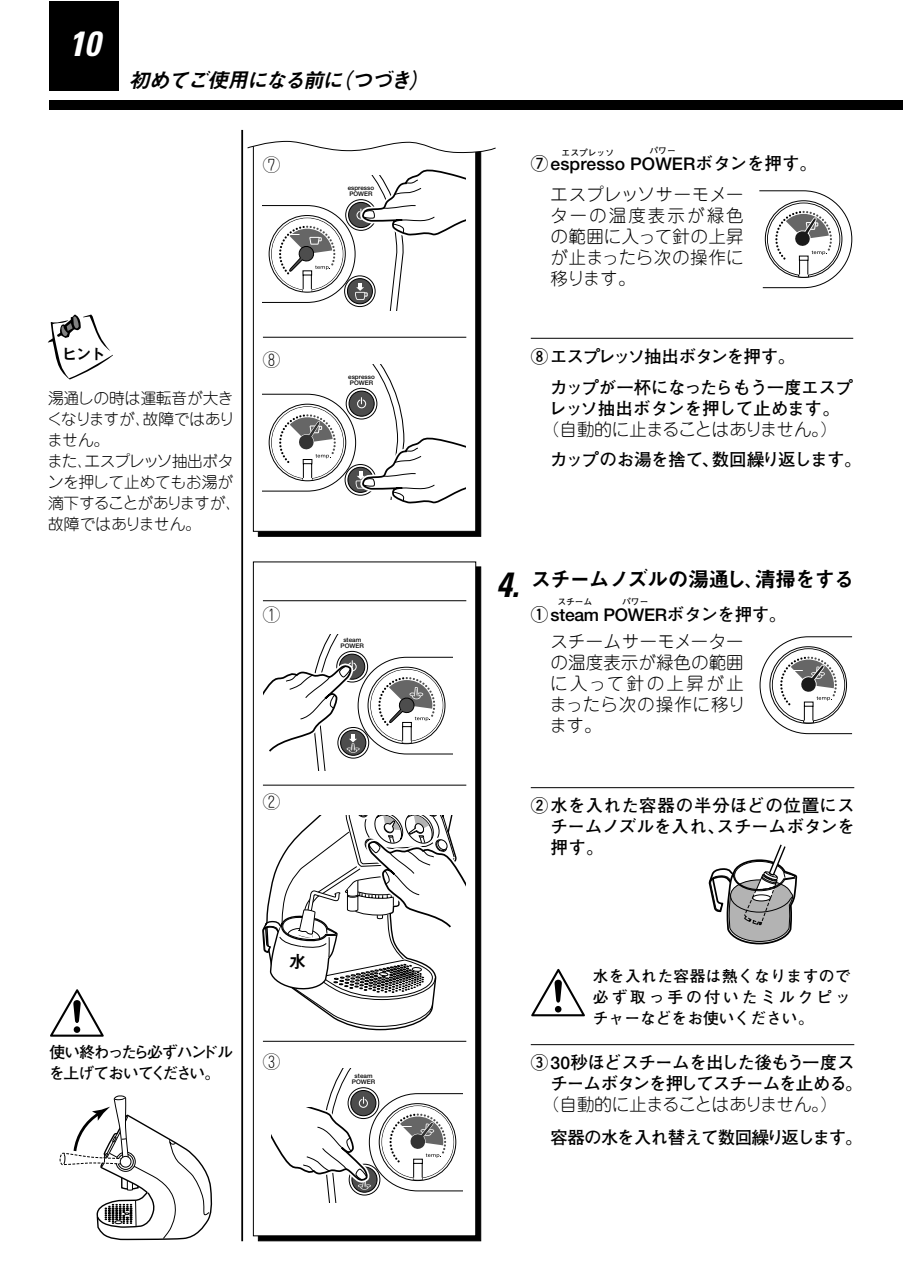
<style>
.page{position:relative;width:903px;height:1276px;background:#fff}
.page>*{position:absolute;margin:0;border:0;box-sizing:border-box;transform-origin:0 0}
.t1{font:italic 700 condensed 35px "Univers";color:#fff}
.t2{font:italic 700 condensed 35px "Univers";color:#000}
.t3{font:21px "Midashi Go MB31";letter-spacing:-.06em;color:#000}
.t4{font:italic 21px "Midashi Go MB31";color:#000}
.t5{font:300 17.5px/21px "Jun 101";letter-spacing:.005em;color:#000;text-align:justify}
.t6{font:700 17.5px/21px "Futo Go B101";letter-spacing:-.02em;color:#000;text-align:justify}
.t7{font:700 17.5px/21px "Futo Go B101";letter-spacing:-.05em;color:#000}
.t8{font:300 17.5px "Jun 101";letter-spacing:-.04em;color:#000}
.t9{font:700 17.5px "Futo Go B101";letter-spacing:.005em;color:#000}
.t10{font:700 17.5px "Futo Go B101";letter-spacing:-.04em;color:#000}
.t11{font:17.5px "Midashi Go MB31";color:#000}
.t12{font:300 15.75px/21px "Jun 101";letter-spacing:-.025em;color:#000}
.t13{font:700 15.75px/21px "Futo Go B101";color:#000;text-align:justify}
.t14{font:700 15.75px/21px "Futo Go B101";letter-spacing:-.075em;color:#000}
.t15{font:15.75px "Midashi Go MB31";color:#000}
.t16{font:700 8.75px "Futo Go B101";color:#000}
.t17{font:700 6.3px/6px "Futo Go B101";color:#000;text-align:center}
</style>
<div class="page">
<div style="left:50px;top:100px;width:853px;height:10px;background:#000"></div>
<div style="left:50px;top:1px;width:69px;height:89px;background:#000"></div>
<div style="left:258px;top:140px;width:223px;height:397px;background:#000;border:1px solid #000"></div>
<div style="left:253px;top:135px;width:223px;height:397px;background:#fff;border:1px solid #000"></div>
<div style="left:258px;top:566px;width:223px;height:675px;background:#000;border:1px solid #000"></div>
<div style="left:253px;top:561px;width:223px;height:675px;background:#fff;border:1px solid #000"></div>
<hr style="left:241px;top:130px;width:2px;height:1111px;background:#000">
<hr style="left:531px;top:787px;width:323px;height:1px;background:#000">
<svg style="left:531px;top:969px;width:54px;height:47px"></svg>
<hr style="left:263px;top:785px;width:203px;height:1px;background:#000">
<hr style="left:263px;top:1041px;width:203px;height:1px;background:#000">
<hr style="left:531px;top:1044px;width:323px;height:1px;background:#000">
<svg style="left:262px;top:815px;width:203px;height:216px"></svg>
<svg style="left:247px;top:135px;width:249px;height:19px"></svg>
<hr style="left:531px;top:338px;width:322px;height:1px;background:#000">
<hr style="left:263px;top:337px;width:203px;height:1px;background:#000">
<svg style="left:262px;top:169px;width:204px;height:142px"></svg>
<svg style="left:262px;top:364px;width:204px;height:140px"></svg>
<svg style="left:48px;top:314px;width:65px;height:65px"></svg>
<svg style="left:271px;top:1068px;width:192px;height:134px"></svg>
<svg style="left:59px;top:1095px;width:154px;height:146px"></svg>
<svg style="left:50px;top:989px;width:54px;height:48px"></svg>
<svg style="left:708px;top:844px;width:90px;height:101px"></svg>
<svg style="left:264px;top:634px;width:189px;height:137px"></svg>
<hr style="left:263px;top:600px;width:203px;height:1px;background:#000">
<svg style="left:759px;top:190px;width:93px;height:98px"></svg>
<svg style="left:760px;top:636px;width:93px;height:98px"></svg>
<h1 class="t1" style="left:69px;top:31px;width:40px">10</h1>
<p class="t4" style="left:129px;top:72px;width:307px">初めてご使用になる前に（つづき）</p>
<p class="t5" style="left:263px;top:156px;width:19px">⑦</p>
<p class="t17" style="left:348px;top:185px;width:28px;text-align:left">espresso<br>POWER</p>
<p class="t15" style="left:62px;top:348px;width:46px">ヒント</p>
<p class="t5" style="left:263px;top:351px;width:19px">⑧</p>
<p class="t12" style="left:47px;top:390px;width:193px">湯通しの時は運転音が大きくなりますが、故障ではありません。<br>また、エスプレッソ抽出ボタンを押して止めてもお湯が滴下することがありますが、故障ではありません。</p>
<p class="t5" style="left:263px;top:606px;width:19px">①</p>
<p class="t17" style="left:348px;top:374px;width:28px;text-align:left">espresso<br>POWER</p>
<p class="t17" style="left:341px;top:637px;width:25px">steam<br>POWER</p>
<p class="t5" style="left:263px;top:793px;width:19px">②</p>
<p class="t14" style="left:49px;top:1043px;width:186px">使い終わったら必ずハンドルを上げておいてください。</p>
<p class="t11" style="left:289px;top:955px;width:19px">水</p>
<p class="t5" style="left:263px;top:1053px;width:19px">③</p>
<p class="t17" style="left:352px;top:1073px;width:25px">steam<br>POWER</p>
<p class="t16" style="left:562px;top:149px;width:54px">エスプレッソ</p>
<p class="t16" style="left:650px;top:148px;width:28px">パワー</p>
<p class="t5" style="left:551px;top:187px;width:195px">エスプレッソサーモメーターの温度表示が緑色の範囲に入って針の上昇が止まったら次の操作に移ります。</p>
<p class="t9" style="left:531px;top:157px;width:287px">⑦ espresso POWERボタンを押す。</p>
<p class="t7" style="left:550px;top:342px;width:304px;line-height:31px;text-indent:-20px">⑧ エスプレッソ抽出ボタンを押す。<br>カップが一杯になったらもう一度エスプ</p>
<p class="t6" style="left:549px;top:399px;width:291px">レッソ抽出ボタンを押して止めます。</p>
<p class="t8" style="left:542px;top:422px;width:297px">（自動的に止まることはありません。）</p>
<p class="t6" style="left:550px;top:451px;width:312px">カップのお湯を捨て、数回繰り返します。</p>
<h1 class="t2" style="left:496px;top:571px;width:32px">4.</h1>
<p class="t3" style="left:530px;top:571px;width:326px">スチームノズルの湯通し、清掃をする</p>
<p class="t6" style="left:531px;top:606px;width:256px">① steam POWERボタンを押す。</p>
<p class="t16" style="left:557px;top:598px;width:37px">スチーム</p>
<p class="t16" style="left:622px;top:598px;width:28px">パワー</p>
<p class="t5" style="left:550px;top:633px;width:197px">スチームサーモメーターの温度表示が緑色の範囲に入って針の上昇が止まったら次の操作に移ります。</p>
<p class="t6" style="left:550px;top:797px;width:306px;text-indent:-20px">②水を入れた容器の半分ほどの位置にスチームノズルを入れ、スチームボタンを押す。</p>
<p class="t13" style="left:593px;top:967px;width:259px">水を入れた容器は熱くなりますので必ず取っ手の付いたミルクピッチャーなどをお使いください。</p>
<p class="t7" style="left:550px;top:1054px;width:313px;text-indent:-20px">③30秒ほどスチームを出した後もう一度スチームボタンを押してスチームを止める。</p>
<p class="t8" style="left:542px;top:1098px;width:297px">（自動的に止まることはありません。）</p>
<p class="t10" style="left:551px;top:1131px;width:313px">容器の水を入れ替えて数回繰り返します。</p>
</div>
